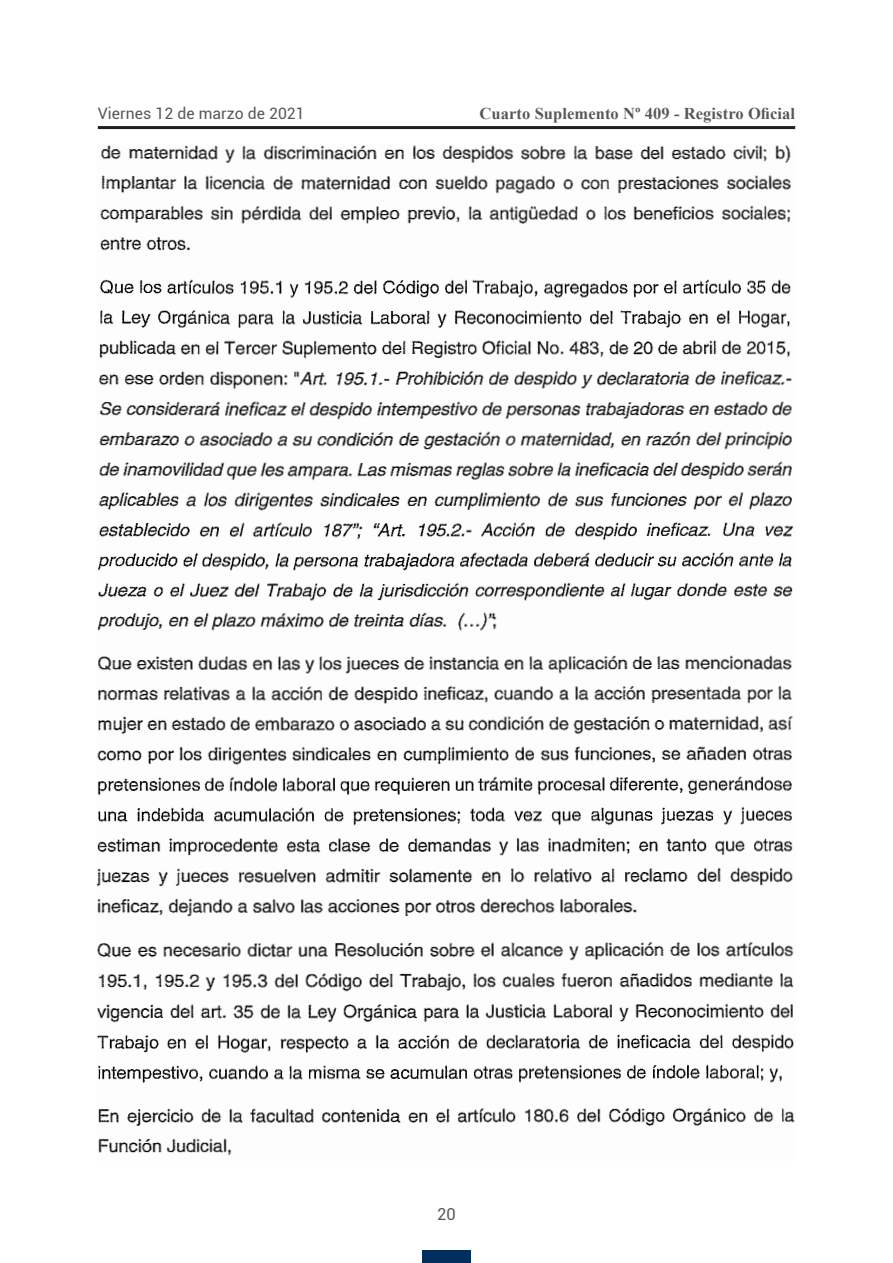
<style>
.page{position:relative;width:893px;height:1263px;background:#fff}
.page>*{position:absolute;margin:0;border:0;box-sizing:border-box;transform-origin:0 0}
.t1{font:700 16.5px "Times New Roman";letter-spacing:.005em;color:#57585a}
.t2{font:16.5px "Roboto";color:#57585a}
.t3{font:15.75px "Roboto";letter-spacing:.005em;color:#57585a}
</style>
<div class="page">
<hr style="left:98px;top:126px;width:697px;height:3px;background:#231f20">
<div style="left:422px;top:1250px;width:49px;height:13px;background:#002e5e"></div>
<img style="left:98px;top:145px;width:697px;height:1010px">
<p class="t3" style="left:98px;top:102px;width:208px">Viernes 12 de marzo de 2021</p>
<p class="t1" style="left:480px;top:102px;width:317px">Cuarto Suplemento Nº 409 - Registro Oficial</p>
<p class="t2" style="left:437px;top:1203px;width:20px">20</p>
</div>
